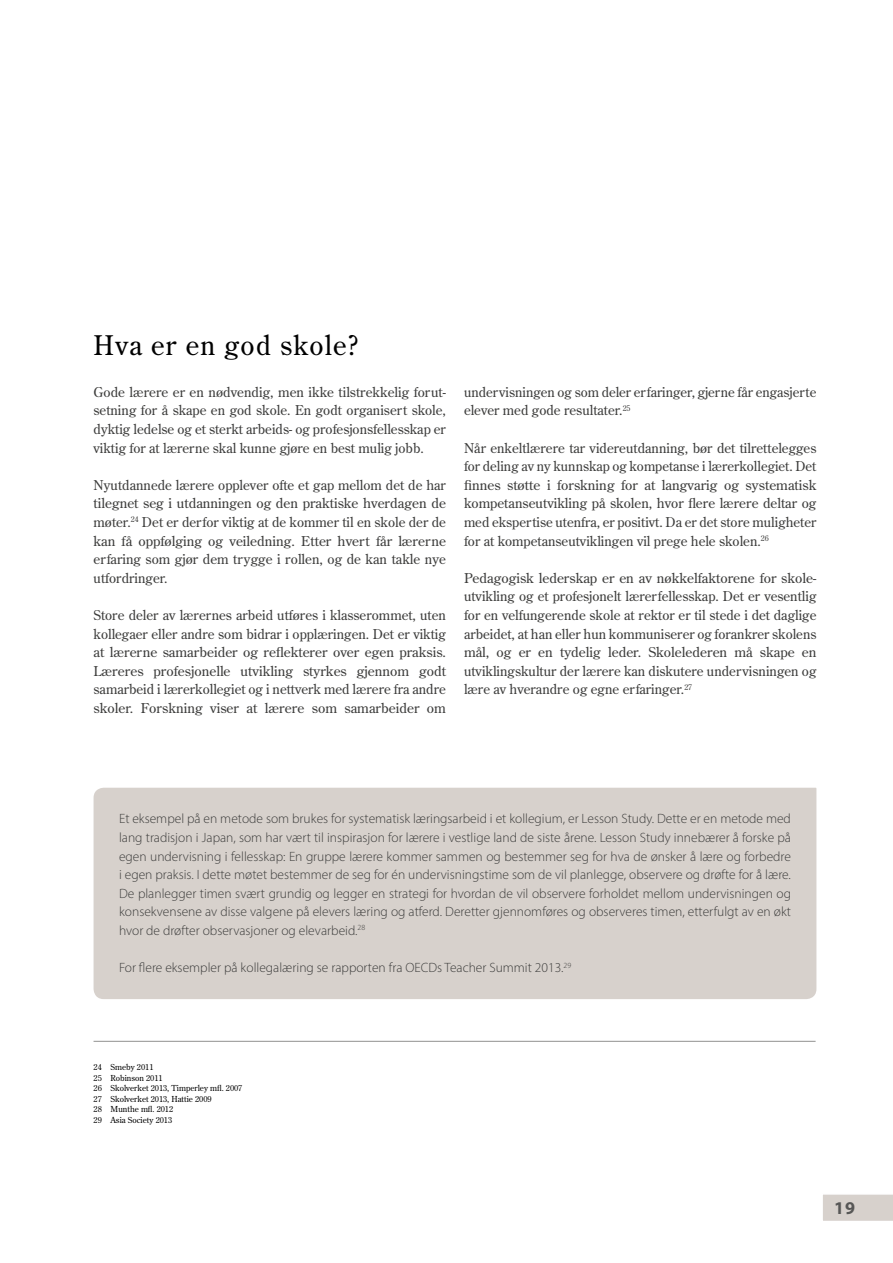
<style>
.page{position:relative;width:893px;height:1263px;background:#fff}
.page>*{position:absolute;margin:0;border:0;box-sizing:border-box;transform-origin:0 0}
.t1{font:27px "Century Old Style";letter-spacing:.045em;color:#000}
.t2{font:700 18px "Myriad Pro";color:#575756}
.t3{font:13.5px/18.6px "Century Old Style";color:#3c3c3b;text-align:justify}
.t4{font:300 13.5px/18.6px "Myriad Pro";color:#3c3c3b;text-align:justify}
.t5{font:8.25px/10.5px "Century Old Style";color:#000}
</style>
<div class="page">
<svg style="left:823px;top:1194px;width:70px;height:27px;background:#d8d2cd"></svg>
<hr style="left:94px;top:1041px;width:722px;height:1px;background:#9d9d9c">
<div style="left:94px;top:788px;width:722px;height:211px;background:#d7d1cc"></div>
<h1 class="t1" style="left:94px;top:327px;width:267px">Hva er en god skole?</h1>
<p class="t3" style="left:94px;top:382px;width:354px">Gode lærere er en nødvendig, men ikke tilstrekkelig forut&shy;setning for å skape en god skole. En godt organisert skole, dyktig ledelse og et sterkt arbeids- og profesjonsfellesskap er viktig for at lærerne skal kunne gjøre en best mulig jobb.</p>
<p class="t3" style="left:94px;top:475px;width:354px">Nyutdannede lærere opplever ofte et gap mellom det de har tilegnet seg i utdanningen og den praktiske hverdagen de møter.<sup>24</sup> Det er derfor viktig at de kommer til en skole der de kan få oppfølging og veiledning. Etter hvert får lærerne erfaring som gjør dem trygge i rollen, og de kan takle nye utfordringer.</p>
<p class="t3" style="left:94px;top:605px;width:354px">Store deler av lærernes arbeid utføres i klasserommet, uten kollegaer eller andre som bidrar i opplæringen. Det er viktig at lærerne samarbeider og reflekterer over egen praksis.<br>Læreres profesjonelle utvikling styrkes gjennom godt samarbeid i lærerkollegiet og i nettverk med lærere fra andre skoler. Forskning viser at lærere som samarbeider om</p>
<p class="t3" style="left:464px;top:382px;width:354px">undervisningen og som deler erfaringer, gjerne får engasjerte elever med gode resultater.<sup>25</sup></p>
<p class="t3" style="left:464px;top:438px;width:354px">Når enkeltlærere tar videreutdanning, bør det tilrettelegges for deling av ny kunnskap og kompetanse i lærerkollegiet. Det finnes støtte i forskning for at langvarig og systematisk kompetanseutvikling på skolen, hvor flere lærere deltar og med ekspertise utenfra, er positivt. Da er det store muligheter for at kompetanseutviklingen vil prege hele skolen.<sup>26</sup></p>
<p class="t3" style="left:464px;top:568px;width:354px">Pedagogisk lederskap er en av nøkkelfaktorene for skole&shy;utvikling og et profesjonelt lærerfellesskap. Det er vesentlig for en velfungerende skole at rektor er til stede i det daglige arbeidet, at han eller hun kommuniserer og forankrer skolens mål, og er en tydelig leder. Skolelederen må skape en utviklingskultur der lærere kan diskutere undervisningen og lære av hverandre og egne erfaringer.<sup>27</sup></p>
<p class="t4" style="left:119px;top:809px;width:673px">Et eksempel på en metode som brukes for systematisk læringsarbeid i et kollegium, er Lesson Study. Dette er en metode med lang tradisjon i Japan, som har vært til inspirasjon for lærere i vestlige land de siste årene. Lesson Study innebærer å forske på egen undervisning i fellesskap: En gruppe lærere kommer sammen og bestemmer seg for hva de ønsker å lære og forbedre i egen praksis. I dette møtet bestemmer de seg for én undervisningstime som de vil planlegge, observere og drøfte for å lære.<br>De planlegger timen svært grundig og legger en strategi for hvordan de vil observere forholdet mellom undervisningen og konsekvensene av disse valgene på elevers læring og atferd. Deretter gjennomføres og observeres timen, etterfulgt av en økt hvor de drøfter observasjoner og elevarbeid.<sup>28</sup></p>
<p class="t4" style="left:119px;top:958px;width:454px">For flere eksempler på kollegalæring se rapporten fra OECDs Teacher Summit 2013.<sup>29</sup></p>
<p class="t5" style="left:94px;top:1062px;width:150px">24 Smeby 2011<br>25 Robinson 2011<br>26 Skolverket 2013, Timperley mfl. 2007<br>27 Skolverket 2013, Hattie 2009<br>28 Munthe mfl. 2012<br>29 Asia Society 2013</p>
<h2 class="t2" style="left:834px;top:1196px;width:22px">19</h2>
</div>
